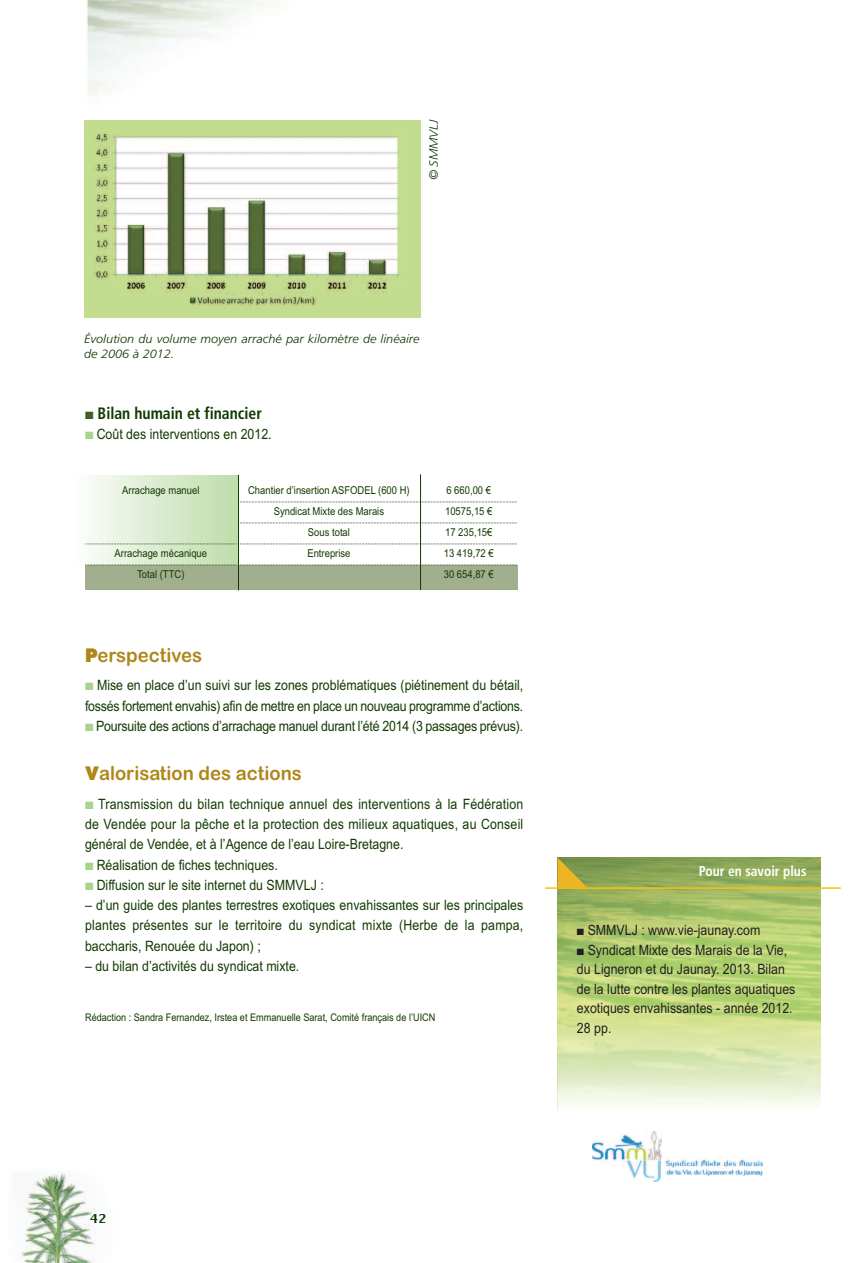
<style>
.page{position:relative;width:851px;height:1263px;background:#fff}
.page>*{position:absolute;margin:0;border:0;box-sizing:border-box;transform-origin:0 0}
.t1{font:19.5px "Arial Rounded MT Bold";color:#ae861a;scale:.95 1}
.t2{font:700 condensed 16.5px "Frutiger";color:#123a01;scale:.95 1}
.t3{font:14.25px/20.2px "Arial Narrow";color:#123a01;text-align:justify;scale:1.06 1}
.t4{font:14.25px/19.5px "Arial Narrow";color:#231f20;scale:1.06 1}
.t5{font:700 condensed 14.25px "Frutiger";color:#fff;scale:.95 1}
.t6{font:italic 300 12px/14.4px "Frutiger";color:#123a01;scale:1.06 1}
.t7{font:10.8px/21px "Arial Narrow";color:#123a01;text-align:center;scale:1.06 1}
.t8{font:10.5px "Arial Narrow";color:#123a01;scale:1.06 1}
.s1{color:#415f25}
.s2{color:#a7d38d}
.s3{font-family:"Futura";font-weight:800;font-size:18px}
</style>
<div class="page">
<img style="left:17px;top:1172px;width:79px;height:91px">
<img style="left:84px;top:0;width:183px;height:198px">
<img style="left:557px;top:857px;width:263px;height:160px">
<img style="left:592px;top:1132px;width:170px;height:50px">
<img style="left:85px;top:120px;width:336px;height:198px">
<div style="left:85px;top:565px;width:432px;height:25px;background:#a2af8f"></div>
<img style="left:85px;top:475px;width:153px;height:90px">
<hr style="left:238px;top:475px;width:1px;height:115px;background:#123a01">
<hr style="left:420px;top:474px;width:1px;height:116px;background:#123a01">
<svg style="left:239px;top:502px;width:278px;height:1px"></svg>
<svg style="left:239px;top:523px;width:278px;height:1px"></svg>
<svg style="left:85px;top:544px;width:432px;height:1px"></svg>
<svg style="left:85px;top:565px;width:432px;height:1px"></svg>
<img style="left:557px;top:857px;width:31px;height:30px">
<hr style="left:545px;top:887px;width:295px;height:2px;background:#fdbe12">
<svg style="left:90px;top:1214px;width:6px;height:9px"></svg>
<p class="t6" style="left:427px;top:180px;width:59px;rotate:-90deg">© SMMVLJ</p>
<p class="t6" style="left:84px;top:333px;width:318px">Évolution du volume moyen arraché par kilomètre de linéaire de 2006 à 2012.</p>
<p class="t2" style="left:85px;top:406px;width:187px"><span class="s1">■</span> Bilan humain et financier</p>
<p class="t3" style="left:85px;top:424px;width:177px"><span class="s2">■</span> Coût des interventions en 2012.</p>
<p class="t7" style="left:122px;top:479px;width:74px">Arrachage manuel</p>
<p class="t7" style="left:115px;top:542px;width:89px">Arrachage mécanique<br>Total (TTC)</p>
<p class="t7" style="left:248px;top:479px;width:154px">Chantier d’insertion ASFODEL (600 H)<br>Syndicat Mixte des Marais<br>Sous total<br>Entreprise</p>
<p class="t7" style="left:443px;top:479px;width:49px;text-align:left">6 660,00 €<br>10575,15 €<br>17 235,15€<br>13 419,72 €<br>30 654,87 €</p>
<h1 class="t1" style="left:85px;top:643px;width:125px"><span class="s3">P</span>erspectives</h1>
<p class="t3" style="left:85px;top:675px;width:415px"><span class="s2">■</span> Mise en place d’un suivi sur les zones problématiques (piétinement du bétail, fossés fortement envahis) afin de mettre en place un nouveau programme d’actions.</p>
<p class="t3" style="left:85px;top:716px;width:415px"><span class="s2">■</span> Poursuite des actions d’arrachage manuel durant l’été 2014 (3 passages prévus).</p>
<h1 class="t1" style="left:85px;top:762px;width:230px"><span class="s3">V</span>alorisation des actions</h1>
<p class="t3" style="left:85px;top:794px;width:415px"><span class="s2">■</span> Transmission du bilan technique annuel des interventions à la Fédération de Vendée pour la pêche et la protection des milieux aquatiques, au Conseil général de Vendée, et à l’Agence de l’eau Loire-Bretagne.</p>
<p class="t3" style="left:85px;top:854px;width:183px"><span class="s2">■</span> Réalisation de fiches techniques.</p>
<p class="t3" style="left:85px;top:875px;width:227px"><span class="s2">■</span> Diffusion sur le site internet du SMMVLJ :</p>
<p class="t3" style="left:85px;top:895px;width:415px">– d’un guide des plantes terrestres exotiques envahissantes sur les principales plantes présentes sur le territoire du syndicat mixte (Herbe de la pampa, baccharis, Renouée du Japon) ;</p>
<p class="t3" style="left:85px;top:956px;width:204px">– du bilan d’activités du syndicat mixte.</p>
<p class="t8" style="left:85px;top:1011px;width:332px">Rédaction : Sandra Fernandez, Irstea et Emmanuelle Sarat, Comité français de l’UICN</p>
<p class="t5" style="left:698px;top:866px;width:115px">Pour en savoir plus</p>
<p class="t4" style="left:577px;top:920px;width:174px">■ SMMVLJ : www.vie-jaunay.com</p>
<p class="t4" style="left:577px;top:940px;width:207px">■ Syndicat Mixte des Marais de la Vie, du Ligneron et du Jaunay. 2013. Bilan de la lutte contre les plantes aquatiques exotiques envahissantes - année 2012.<br>28 pp.</p>
</div>
